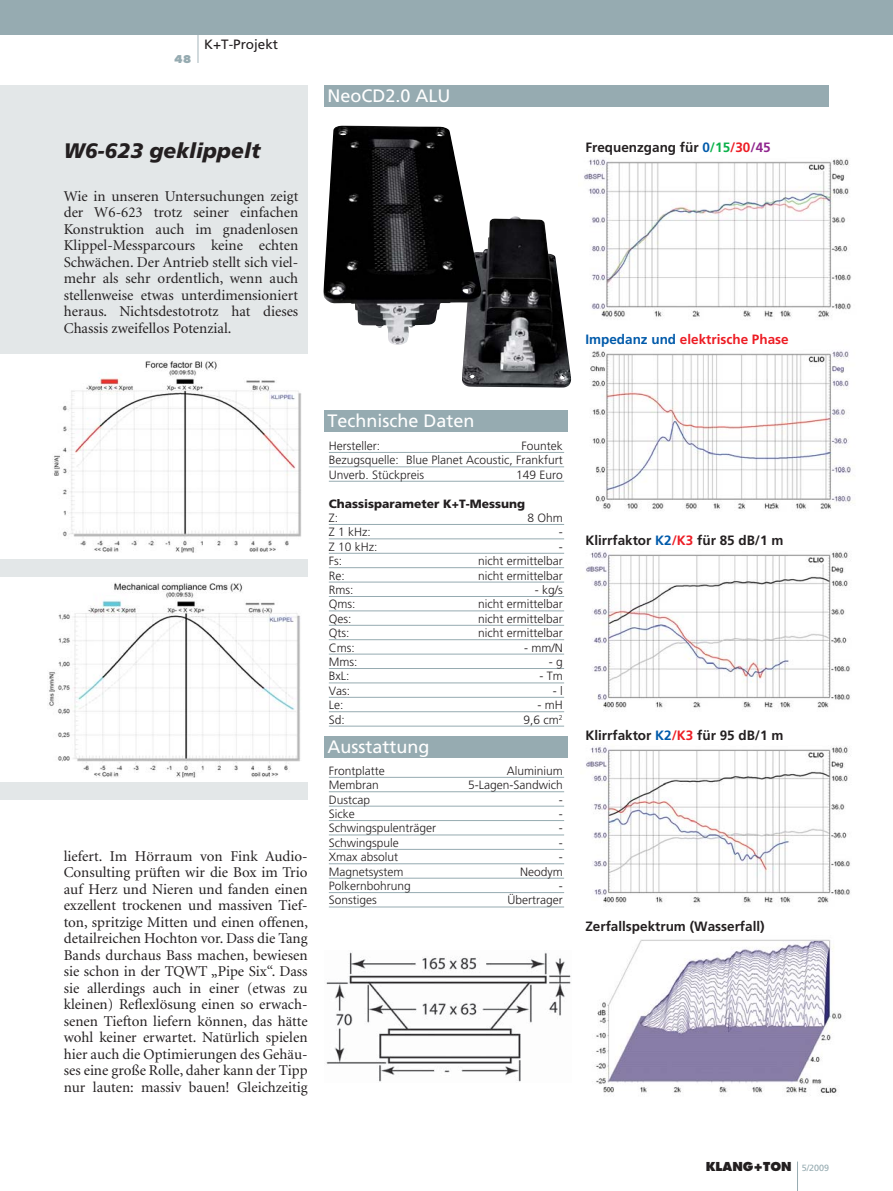
<style>
.page{position:relative;width:893px;height:1191px;background:#fff}
.page>*{position:absolute;margin:0;border:0;box-sizing:border-box;transform-origin:0 0}
.t1{font:italic 900 21px "Frutiger";color:#231f20}
.t2{font:18px "Frutiger";color:#fff}
.t3{font:15px/16.5px "Minion";color:#231f20;text-align:justify}
.t4{font:700 13.5px "Frutiger";color:#231f20}
.t5{font:700 13.5px "Frutiger";color:#ed1c24}
.t6{font:13.5px "Frutiger";color:#231f20}
.t7{font:300 12px/14.4px "Frutiger";color:#231f20;text-align:justify}
.t8{font:900 12px "Frutiger";color:#231f20}
.t9{font:800 12px "Futura";color:#231f20}
.t10{font:800 10.5px "Futura";color:#96abb1}
.s1{color:#005aaa}
.s2{color:#0cb14b}
.s3{color:#ed1c24}
.s4{color:#91278f}
.s5{font-family:"Frutiger";font-weight:400;font-size:9px;color:#96abb1}
</style>
<div class="page">
<div style="left:0;top:85px;width:308px;height:714px;background:#e3e7e8"></div>
<hr style="left:197px;top:20px;width:2px;height:43px;background:#c3ced2">
<svg style="left:797px;top:1161px;width:1px;height:29px"></svg>
<div style="left:0;top:0;width:893px;height:34px;background:#96abb1"></div>
<img style="left:590px;top:350px;width:262px;height:161px">
<img style="left:586px;top:551px;width:264px;height:157px">
<img style="left:586px;top:746px;width:264px;height:157px">
<img style="left:596px;top:939px;width:246px;height:155px">
<img style="left:584px;top:158px;width:267px;height:162px">
<div style="left:325px;top:85px;width:504px;height:21px;background:#96abb1"></div>
<div style="left:325px;top:410px;width:243px;height:21px;background:#96abb1"></div>
<hr style="left:329px;top:452px;width:235px;height:1px;background:#96abb1">
<hr style="left:329px;top:466px;width:235px;height:1px;background:#96abb1">
<hr style="left:329px;top:481px;width:235px;height:1px;background:#96abb1">
<hr style="left:329px;top:524px;width:235px;height:1px;background:#96abb1">
<hr style="left:329px;top:538px;width:235px;height:1px;background:#96abb1">
<hr style="left:329px;top:553px;width:235px;height:1px;background:#96abb1">
<hr style="left:329px;top:567px;width:235px;height:1px;background:#96abb1">
<hr style="left:329px;top:581px;width:235px;height:1px;background:#96abb1">
<hr style="left:329px;top:596px;width:235px;height:1px;background:#96abb1">
<hr style="left:329px;top:610px;width:235px;height:1px;background:#96abb1">
<hr style="left:329px;top:625px;width:235px;height:1px;background:#96abb1">
<hr style="left:329px;top:639px;width:235px;height:1px;background:#96abb1">
<hr style="left:329px;top:653px;width:235px;height:1px;background:#96abb1">
<hr style="left:329px;top:668px;width:235px;height:1px;background:#96abb1">
<hr style="left:329px;top:682px;width:235px;height:1px;background:#96abb1">
<hr style="left:329px;top:697px;width:235px;height:1px;background:#96abb1">
<hr style="left:329px;top:711px;width:235px;height:1px;background:#96abb1">
<hr style="left:329px;top:725px;width:235px;height:1px;background:#96abb1">
<div style="left:325px;top:736px;width:243px;height:21px;background:#96abb1"></div>
<hr style="left:329px;top:777px;width:235px;height:1px;background:#96abb1">
<hr style="left:329px;top:791px;width:235px;height:1px;background:#96abb1">
<hr style="left:329px;top:805px;width:235px;height:1px;background:#96abb1">
<hr style="left:329px;top:820px;width:235px;height:1px;background:#96abb1">
<hr style="left:329px;top:834px;width:235px;height:1px;background:#96abb1">
<hr style="left:329px;top:849px;width:235px;height:1px;background:#96abb1">
<hr style="left:329px;top:863px;width:235px;height:1px;background:#96abb1">
<hr style="left:329px;top:877px;width:235px;height:1px;background:#96abb1">
<hr style="left:329px;top:892px;width:235px;height:1px;background:#96abb1">
<hr style="left:329px;top:906px;width:235px;height:1px;background:#96abb1">
<img style="left:326px;top:952px;width:245px;height:130px">
<div style="left:0;top:355px;width:308px;height:204px;background:#fff"></div>
<img style="left:54px;top:361px;width:248px;height:191px">
<div style="left:0;top:578px;width:308px;height:204px;background:#fff"></div>
<img style="left:49px;top:583px;width:252px;height:194px">
<img style="left:462px;top:216px;width:109px;height:172px">
<img style="left:323px;top:126px;width:158px;height:219px">
<p class="t10" style="left:174px;top:55px;width:19px">48</p>
<p class="t6" style="left:204px;top:39px;width:76px">K+T-Projekt</p>
<h1 class="t1" style="left:64px;top:142px;width:198px">W6-623 geklippelt</h1>
<p class="t3" style="left:64px;top:189px;width:236px">Wie in unseren Untersuchungen zeigt der W6-623 trotz seiner einfachen Konstruktion auch im gnadenlosen Klippel-Messparcours keine echten Schwächen. Der Antrieb stellt sich viel&shy;mehr als sehr ordentlich, wenn auch stellenweise etwas unterdimensioniert heraus. Nichtsdestotrotz hat dieses Chassis zweifellos Potenzial.</p>
<p class="t2" style="left:327px;top:88px;width:125px">NeoCD2.0 ALU</p>
<p class="t4" style="left:585px;top:142px;width:187px">Frequenzgang für <span class="s1">0</span><span class="s2">/15</span><span class="s3">/30</span><span class="s4">/45</span></p>
<p class="t5" style="left:585px;top:334px;width:205px"><span class="s1">Impedanz und</span> elektrische Phase</p>
<p class="t3" style="left:64px;top:849px;width:246px">liefert. Im Hörraum von Fink Audio-Consulting prüften wir die Box im Trio auf Herz und Nieren und fanden einen exzellent trockenen und massiven Tief&shy;ton, spritzige Mitten und einen offenen, detailreichen Hochton vor. Dass die Tang Bands durchaus Bass machen, bewiesen sie schon in der TQWT „Pipe Six“. Dass sie allerdings auch in einer (etwas zu kleinen) Reflexlösung einen so erwach&shy;senen Tiefton liefern können, das hätte wohl keiner erwartet. Natürlich spielen hier auch die Optimierungen des Gehäu&shy;ses eine große Rolle, daher kann der Tipp nur lauten: massiv bauen! Gleichzeitig</p>
<p class="t2" style="left:327px;top:413px;width:149px">Technische Daten</p>
<p class="t7" style="left:329px;top:439px;width:53px">Hersteller:</p>
<p class="t7" style="left:329px;top:439px;width:235px;text-indent:193px">Fountek Bezugsquelle: Blue Planet Acoustic, Frankfurt Unverb. Stückpreis</p>
<p class="t7" style="left:516px;top:468px;width:48px">149 Euro</p>
<p class="t8" style="left:329px;top:498px;width:198px">Chassisparameter K+T-Messung</p>
<p class="t7" style="left:329px;top:511px;width:11px">Z:</p>
<p class="t7" style="left:527px;top:511px;width:37px">8 Ohm</p>
<p class="t7" style="left:329px;top:526px;width:44px">Z 1 kHz:</p>
<p class="t7" style="left:559px;top:526px;width:5px">-</p>
<p class="t7" style="left:329px;top:540px;width:50px">Z 10 kHz:</p>
<p class="t7" style="left:559px;top:540px;width:5px">-</p>
<p class="t7" style="left:329px;top:555px;width:15px">Fs:</p>
<p class="t7" style="left:478px;top:555px;width:86px">nicht ermittelbar</p>
<p class="t7" style="left:329px;top:569px;width:18px">Re:</p>
<p class="t7" style="left:478px;top:569px;width:86px">nicht ermittelbar</p>
<p class="t7" style="left:329px;top:583px;width:26px">Rms:</p>
<p class="t7" style="left:535px;top:583px;width:30px">- kg/s</p>
<p class="t7" style="left:329px;top:598px;width:28px">Qms:</p>
<p class="t7" style="left:478px;top:598px;width:86px">nicht ermittelbar</p>
<p class="t7" style="left:329px;top:612px;width:24px">Qes:</p>
<p class="t7" style="left:478px;top:612px;width:86px">nicht ermittelbar</p>
<p class="t7" style="left:329px;top:627px;width:22px">Qts:</p>
<p class="t7" style="left:478px;top:627px;width:86px">nicht ermittelbar</p>
<p class="t7" style="left:329px;top:641px;width:28px">Cms:</p>
<p class="t7" style="left:524px;top:641px;width:40px">- mm/N</p>
<p class="t7" style="left:329px;top:655px;width:30px">Mms:</p>
<p class="t7" style="left:549px;top:655px;width:16px">- g</p>
<p class="t7" style="left:329px;top:670px;width:22px">BxL:</p>
<p class="t7" style="left:539px;top:670px;width:25px">- Tm</p>
<p class="t7" style="left:329px;top:684px;width:23px">Vas:</p>
<p class="t7" style="left:553px;top:684px;width:11px">- l</p>
<p class="t7" style="left:329px;top:699px;width:16px">Le:</p>
<p class="t7" style="left:537px;top:699px;width:27px">- mH</p>
<p class="t7" style="left:329px;top:713px;width:18px">Sd:</p>
<p class="t7" style="left:523px;top:713px;width:41px">9,6 cm<sup>2</sup></p>
<p class="t2" style="left:327px;top:739px;width:104px">Ausstattung</p>
<p class="t7" style="left:329px;top:764px;width:57px">Frontplatte</p>
<p class="t7" style="left:507px;top:764px;width:58px">Aluminium</p>
<p class="t7" style="left:329px;top:779px;width:52px">Membran</p>
<p class="t7" style="left:468px;top:779px;width:96px">5-Lagen-Sandwich</p>
<p class="t7" style="left:329px;top:793px;width:43px">Dustcap</p>
<p class="t7" style="left:559px;top:793px;width:5px">-</p>
<p class="t7" style="left:329px;top:807px;width:27px">Sicke</p>
<p class="t7" style="left:559px;top:807px;width:5px">-</p>
<p class="t7" style="left:329px;top:822px;width:109px">Schwingspulenträger</p>
<p class="t7" style="left:559px;top:822px;width:5px">-</p>
<p class="t7" style="left:329px;top:836px;width:72px">Schwingspule</p>
<p class="t7" style="left:559px;top:836px;width:5px">-</p>
<p class="t7" style="left:329px;top:851px;width:71px">Xmax absolut</p>
<p class="t7" style="left:559px;top:851px;width:5px">-</p>
<p class="t7" style="left:329px;top:865px;width:76px">Magnetsystem</p>
<p class="t7" style="left:520px;top:865px;width:44px">Neodym</p>
<p class="t7" style="left:329px;top:879px;width:84px">Polkernbohrung</p>
<p class="t7" style="left:559px;top:879px;width:5px">-</p>
<p class="t7" style="left:329px;top:894px;width:50px">Sonstiges</p>
<p class="t7" style="left:507px;top:894px;width:57px">Übertrager</p>
<p class="t4" style="left:585px;top:534px;width:200px">Klirrfaktor <span class="s1">K2</span><span class="s3">/K3</span> für 85 dB/1 m</p>
<p class="t4" style="left:585px;top:730px;width:200px">Klirrfaktor <span class="s1">K2</span><span class="s3">/K3</span> für 95 dB/1 m</p>
<p class="t4" style="left:585px;top:920px;width:181px">Zerfallspektrum (Wasserfall)</p>
<p class="t9" style="left:706px;top:1161px;width:125px">KLANG+TON <span class="s5">5/2009</span></p>
</div>
